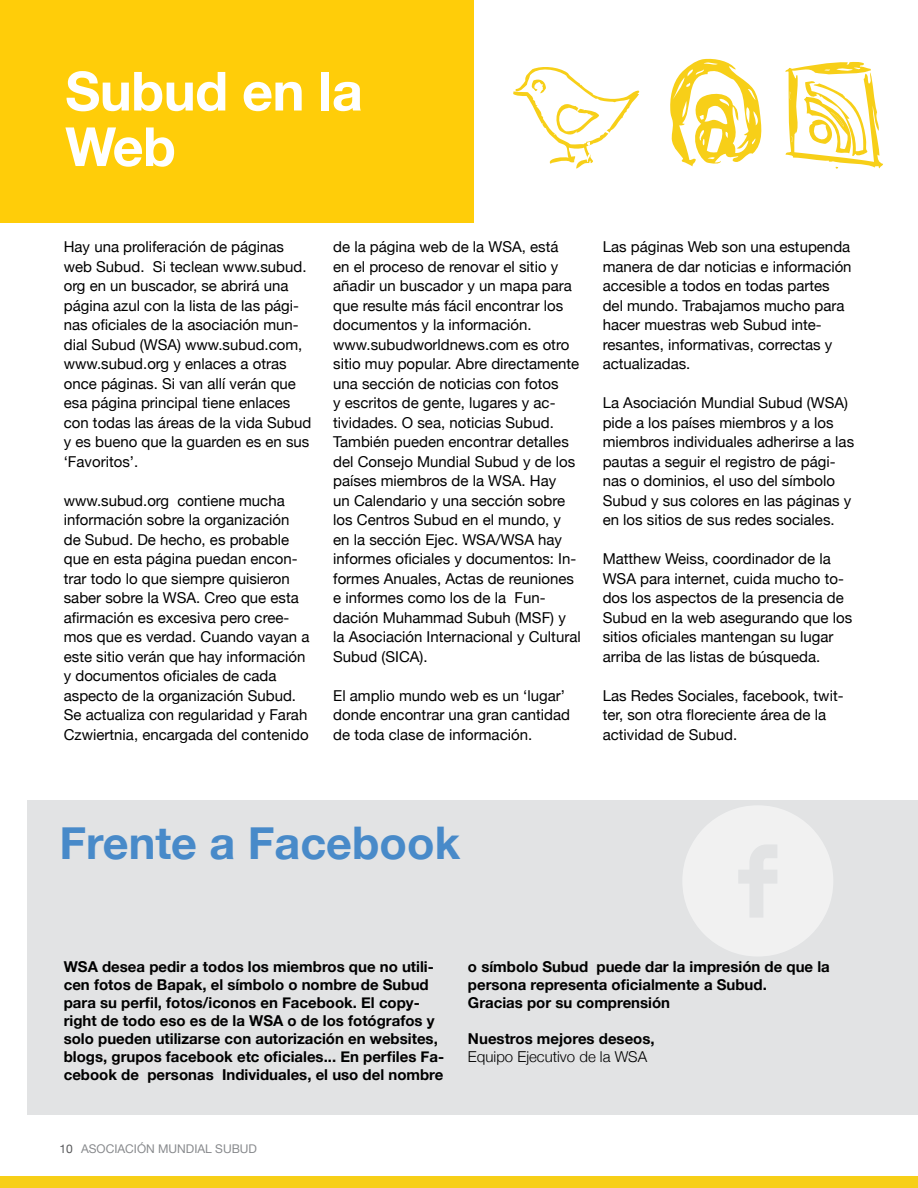
<style>
.page{position:relative;width:918px;height:1188px;background:#fff}
.page>*{position:absolute;margin:0;border:0;box-sizing:border-box;transform-origin:0 0}
.t1{font:700 54px/55.5px "Helvetica Neue";letter-spacing:-.01em;color:#fff}
.t2{font:700 45px "Helvetica Neue";color:#488ac9}
.t3{font:15px/19.5px "Helvetica Neue";color:#000}
.t4{font:700 15px/18px "Helvetica Neue";color:#000}
.t5{font:300 15px "Helvetica Neue";color:#000}
.t6{font:12px "Helvetica Neue";color:#888a8d}
.s1{color:#58595b}
</style>
<div class="page">
<div style="left:0;top:1177px;width:918px;height:11px;background:#f7cf18"></div>
<div style="left:27px;top:800px;width:891px;height:315px;background:#e2e3e4"></div>
<svg style="left:683px;top:806px;width:150px;height:150px;fill:#f1f1f1"></svg>
<div style="left:0;top:0;width:474px;height:222px;background:#ffcd09"></div>
<svg style="left:785px;top:61px;width:98px;height:108px"></svg>
<svg style="left:670px;top:58px;width:92px;height:108px"></svg>
<svg style="left:513px;top:67px;width:127px;height:102px"></svg>
<h1 class="t1" style="left:65px;top:62px;width:299px">Subud en la<br>Web</h1>
<p class="t3" style="left:64px;top:237px;width:249px">Hay una proliferación de páginas web Subud. Si teclean www.subud. org en un buscador, se abrirá una página azul con la lista de las pági&shy;nas oficiales de la asociación mun&shy;dial Subud (WSA) www.subud.com, www.subud.org y enlaces a otras once páginas. Si van allí verán que esa página principal tiene enlaces con todas las áreas de la vida Subud y es bueno que la guarden es en sus ‘Favoritos’.</p>
<p class="t3" style="left:64px;top:491px;width:247px">www.subud.org contiene mucha información sobre la organización de Subud. De hecho, es probable que en esta página puedan encon&shy;trar todo lo que siempre quisieron saber sobre la WSA. Creo que esta afirmación es excesiva pero cree&shy;mos que es verdad. Cuando vayan a este sitio verán que hay información y documentos oficiales de cada aspecto de la organización Subud.<br>Se actualiza con regularidad y Farah Czwiertnia, encargada del contenido</p>
<p class="t3" style="left:333px;top:237px;width:249px">de la página web de la WSA, está<br>en el proceso de renovar el sitio y añadir un buscador y un mapa para que resulte más fácil encontrar los documentos y la información. www.subudworldnews.com es otro sitio muy popular. Abre directamente una sección de noticias con fotos<br>y escritos de gente, lugares y ac&shy;tividades. O sea, noticias Subud.<br>También pueden encontrar detalles del Consejo Mundial Subud y de los países miembros de la WSA. Hay<br>un Calendario y una sección sobre los Centros Subud en el mundo, y en la sección Ejec. WSA/WSA hay informes oficiales y documentos: In&shy;formes Anuales, Actas de reuniones e informes como los de la Fun&shy;dación Muhammad Subuh (MSF) y la Asociación Internacional y Cultural<br>Subud (SICA).</p>
<p class="t3" style="left:333px;top:686px;width:238px">El amplio mundo web es un ‘lugar’ donde encontrar una gran cantidad de toda clase de información.</p>
<p class="t3" style="left:603px;top:237px;width:250px">Las páginas Web son una estupenda manera de dar noticias e información accesible a todos en todas partes del mundo. Trabajamos mucho para hacer muestras web Subud inte&shy;resantes, informativas, correctas y actualizadas.</p>
<p class="t3" style="left:603px;top:393px;width:253px">La Asociación Mundial Subud (WSA) pide a los países miembros y a los miembros individuales adherirse a las pautas a seguir el registro de pági&shy;nas o dominios, el uso del símbolo Subud y sus colores en las páginas y en los sitios de sus redes sociales.</p>
<p class="t3" style="left:603px;top:549px;width:251px">Matthew Weiss, coordinador de la WSA para internet, cuida mucho to&shy;dos los aspectos de la presencia de Subud en la web asegurando que los sitios oficiales mantengan su lugar arriba de las listas de búsqueda.</p>
<p class="t3" style="left:603px;top:686px;width:242px">Las Redes Sociales, facebook, twit&shy;ter, son otra floreciente área de la actividad de Subud.</p>
<h2 class="t2" style="left:60px;top:815px;width:402px">Frente a Facebook</h2>
<p class="t4" style="left:64px;top:957px;width:382px">WSA desea pedir a todos los miembros que no utili&shy;cen fotos de Bapak, el símbolo o nombre de Subud para su perfil, fotos/iconos en Facebook. El copy&shy;right de todo eso es de la WSA o de los fotógrafos y solo pueden utilizarse con autorización en websites, blogs, grupos facebook etc oficiales... En perfiles Fa&shy;cebook de personas Individuales, el uso del nombre</p>
<p class="t4" style="left:468px;top:957px;width:363px">o símbolo Subud puede dar la impresión de que la persona representa oficialmente a Subud.<br>Gracias por su comprensión</p>
<p class="t4" style="left:468px;top:1029px;width:188px">Nuestros mejores deseos,</p>
<p class="t5" style="left:468px;top:1047px;width:181px">Equipo Ejecutivo de la WSA</p>
<p class="t6" style="left:60px;top:1142px;width:199px"><span class="s1">10</span> ASOCIACIÓN MUNDIAL SUBUD</p>
</div>
